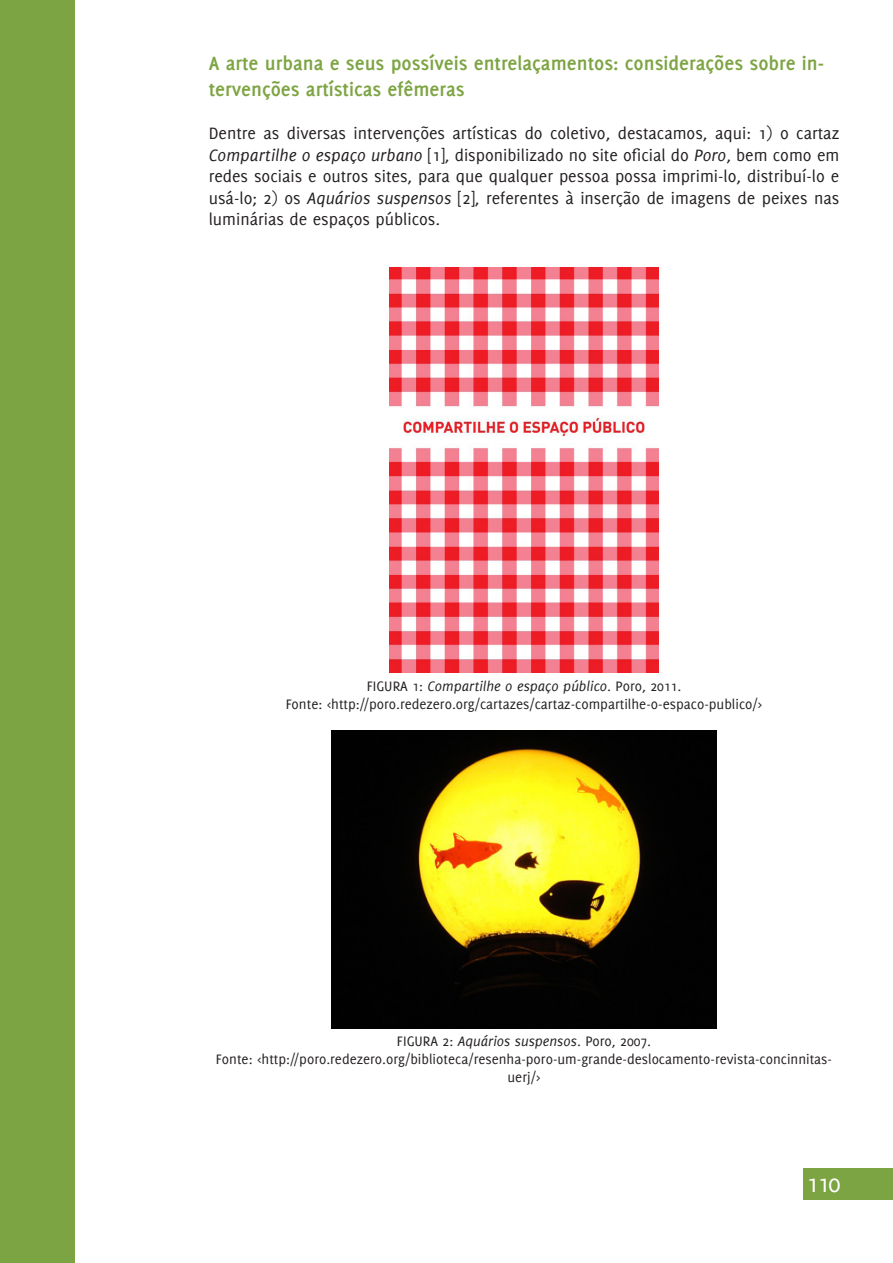
<style>
.page{position:relative;width:893px;height:1263px;background:#fff}
.page>*{position:absolute;margin:0;border:0;box-sizing:border-box;transform-origin:0 0}
.t1{font:27px "Delicious";color:#fff}
.t2{font:700 21px/25.2px "Delicious";color:#7da443}
.basic{font:18px/21.6px "Delicious";color:#231f20;text-align:justify}
.t3{font:15px/18px "Delicious";color:#231f20;text-align:center}
.t4{font:italic 15px "Delicious";color:#231f20}
.s1{font-style:italic}
.s2{font-style:normal}
</style>
<div class="page">
<div style="left:0;top:0;width:74px;height:1263px;background:#7da443"></div>
<div style="left:804px;top:1169px;width:89px;height:31px;background:#7da443"></div>
<img style="left:390px;top:268px;width:268px;height:405px">
<img style="left:331px;top:730px;width:386px;height:298px">
<p class="t2" style="left:209px;top:51px;width:617px">A arte urbana e seus possíveis entrelaçamentos: considerações sobre in&shy;tervenções artísticas efêmeras</p>
<p class="basic" style="left:209px;top:122px;width:632px">Dentre as diversas intervenções artísticas do coletivo, destacamos, aqui: 1) o cartaz <span class="s1">Compartilhe o espaço urbano</span> [1], disponibilizado no site oficial do <span class="s1">Poro</span>, bem como em redes sociais e outros sites, para que qualquer pessoa possa imprimi-lo, distribuí-lo e usá-lo; 2) os <span class="s1">Aquários suspensos</span> [2], referentes à inserção de imagens de peixes nas luminárias de espaços públicos.</p>
<p class="t4" style="left:367px;top:677px;width:316px"><span class="s2">FIGURA 1:</span> Compartilhe o espaço público<span class="s2">. Poro, 2011.</span></p>
<p class="t3" style="left:286px;top:694px;width:478px">Fonte: &lt;http://poro.redezero.org/cartazes/cartaz-compartilhe-o-espaco-publico/&gt;</p>
<p class="t3" style="left:397px;top:1032px;width:256px">FIGURA 2: <span class="s1">Aquários suspensos</span>. Poro, 2007.</p>
<p class="t3" style="left:216px;top:1050px;width:618px">Fonte: &lt;http://poro.redezero.org/biblioteca/resenha-poro-um-grande-deslocamento-revista-concinnitas&shy;uerj/&gt;</p>
<h1 class="t1" style="left:807px;top:1168px;width:35px">110</h1>
</div>
